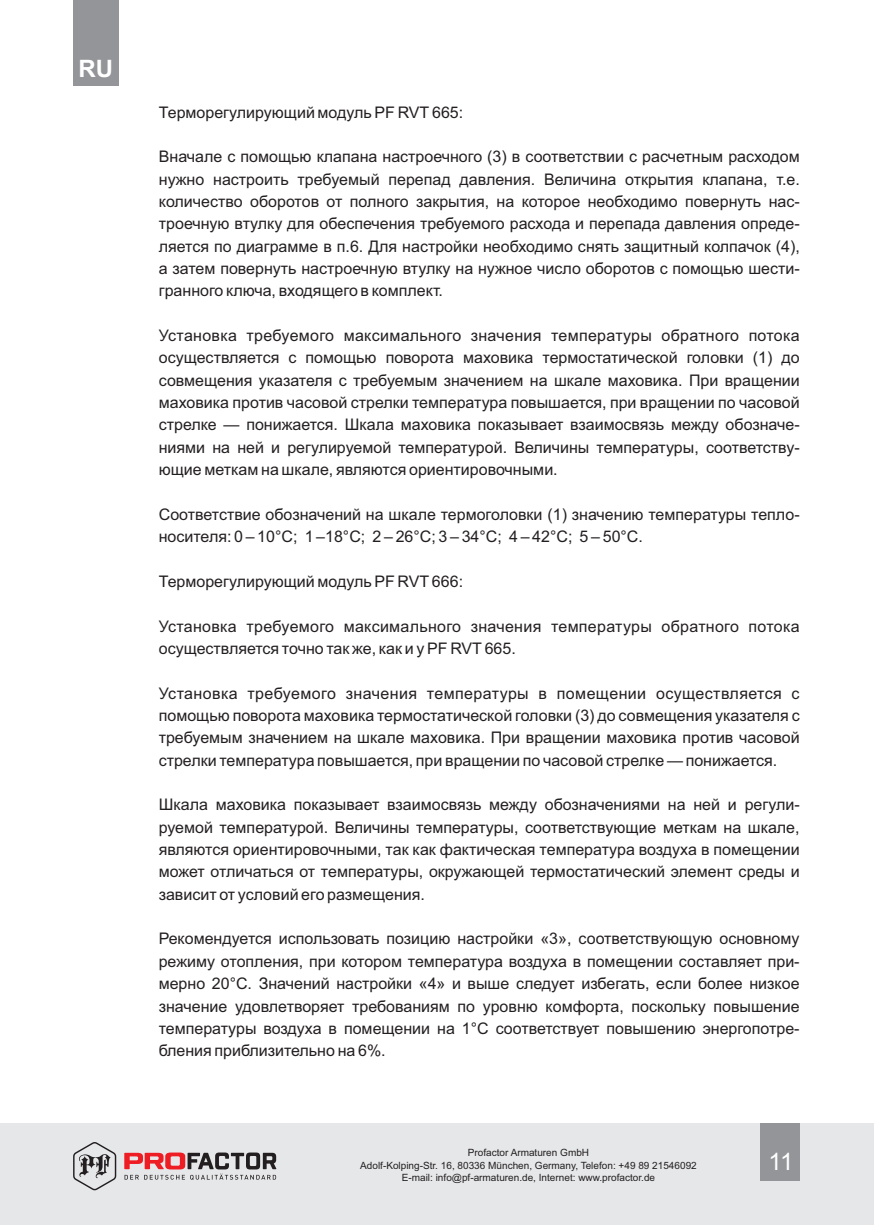
<style>
.page{position:relative;width:874px;height:1225px;background:#fff}
.page>*{position:absolute;margin:0;border:0;box-sizing:border-box;transform-origin:0 0}
.t1{font:700 24px "Arial";color:#fff}
.t2{font:24px "Arial";color:#fff}
.t3{font:16px/22.4px "Arial";color:#231f20;text-align:justify}
.t4{font:10px/12.2px "Arial";color:#231f20;text-align:center}
</style>
<div class="page">
<div style="left:73px;top:0;width:45px;height:85px;background:#939598"></div>
<div style="left:0;top:1123px;width:873px;height:102px;background:#e6e7e9"></div>
<div style="left:759px;top:1123px;width:40px;height:58px;background:#939598"></div>
<svg style="left:73px;top:1142px;width:43px;height:48px"></svg>
<svg style="left:124px;top:1152px;width:152px;height:27px"></svg>
<h1 class="t1" style="left:79px;top:59px;width:36px">RU</h1>
<p class="t3" style="left:159px;top:102px;width:306px">Терморегулирующий модуль PF RVT 665:</p>
<p class="t3" style="left:159px;top:147px;width:642px">Вначале с помощью клапана настроечного (3) в соответствии с расчетным расходом нужно настроить требуемый перепад давления. Величина открытия клапана, т.е. количество оборотов от полного закрытия, на которое необходимо повернуть нас&shy;троечную втулку для обеспечения требуемого расхода и перепада давления опреде&shy;ляется по диаграмме в п.6. Для настройки необходимо снять защитный колпачок (4), а затем повернуть настроечную втулку на нужное число оборотов с помощью шести&shy;гранного ключа, входящего в комплект.</p>
<p class="t3" style="left:159px;top:326px;width:642px">Установка требуемого максимального значения температуры обратного потока осуществляется с помощью поворота маховика термостатической головки (1) до совмещения указателя с требуемым значением на шкале маховика. При вращении маховика против часовой стрелки температура повышается, при вращении по часовой стрелке — понижается. Шкала маховика показывает взаимосвязь между обозначе&shy;ниями на ней и регулируемой температурой. Величины температуры, соответству&shy;ющие меткам на шкале, являются ориентировочными.</p>
<p class="t3" style="left:159px;top:504px;width:642px">Соответствие обозначений на шкале термоголовки (1) значению температуры тепло&shy;носителя: 0 – 10°С; 1 –18°С; 2 – 26°С; 3 – 34°С; 4 – 42°С; 5 – 50°С.</p>
<p class="t3" style="left:159px;top:571px;width:306px">Терморегулирующий модуль PF RVT 666:</p>
<p class="t3" style="left:159px;top:616px;width:642px">Установка требуемого максимального значения температуры обратного потока осуществляется точно так же, как и у PF RVT 665.</p>
<p class="t3" style="left:159px;top:683px;width:642px">Установка требуемого значения температуры в помещении осуществляется с помощью поворота маховика термостатической головки (3) до совмещения указателя с требуемым значением на шкале маховика. При вращении маховика против часовой стрелки температура повышается, при вращении по часовой стрелке — понижается.</p>
<p class="t3" style="left:159px;top:795px;width:642px">Шкала маховика показывает взаимосвязь между обозначениями на ней и регули&shy;руемой температурой. Величины температуры, соответствующие меткам на шкале, являются ориентировочными, так как фактическая температура воздуха в помещении может отличаться от температуры, окружающей термостатический элемент среды и зависит от условий его размещения.</p>
<p class="t3" style="left:159px;top:929px;width:642px">Рекомендуется использовать позицию настройки «3», соответствующую основному режиму отопления, при котором температура воздуха в помещении составляет при&shy;мерно 20°C. Значений настройки «4» и выше следует избегать, если более низкое значение удовлетворяет требованиям по уровню комфорта, поскольку повышение температуры воздуха в помещении на 1°C соответствует повышению энергопотре&shy;бления приблизительно на 6%.</p>
<p class="t4" style="left:360px;top:1147px;width:338px">Profactor Armaturen GmbH<br>Adolf-Kolping-Str. 16, 80336 München, Germany, Telefon: +49 89 21546092<br>E-mail: info@pf-armaturen.de, Internet: www.profactor.de</p>
<h1 class="t2" style="left:768px;top:1152px;width:26px">11</h1>
</div>
